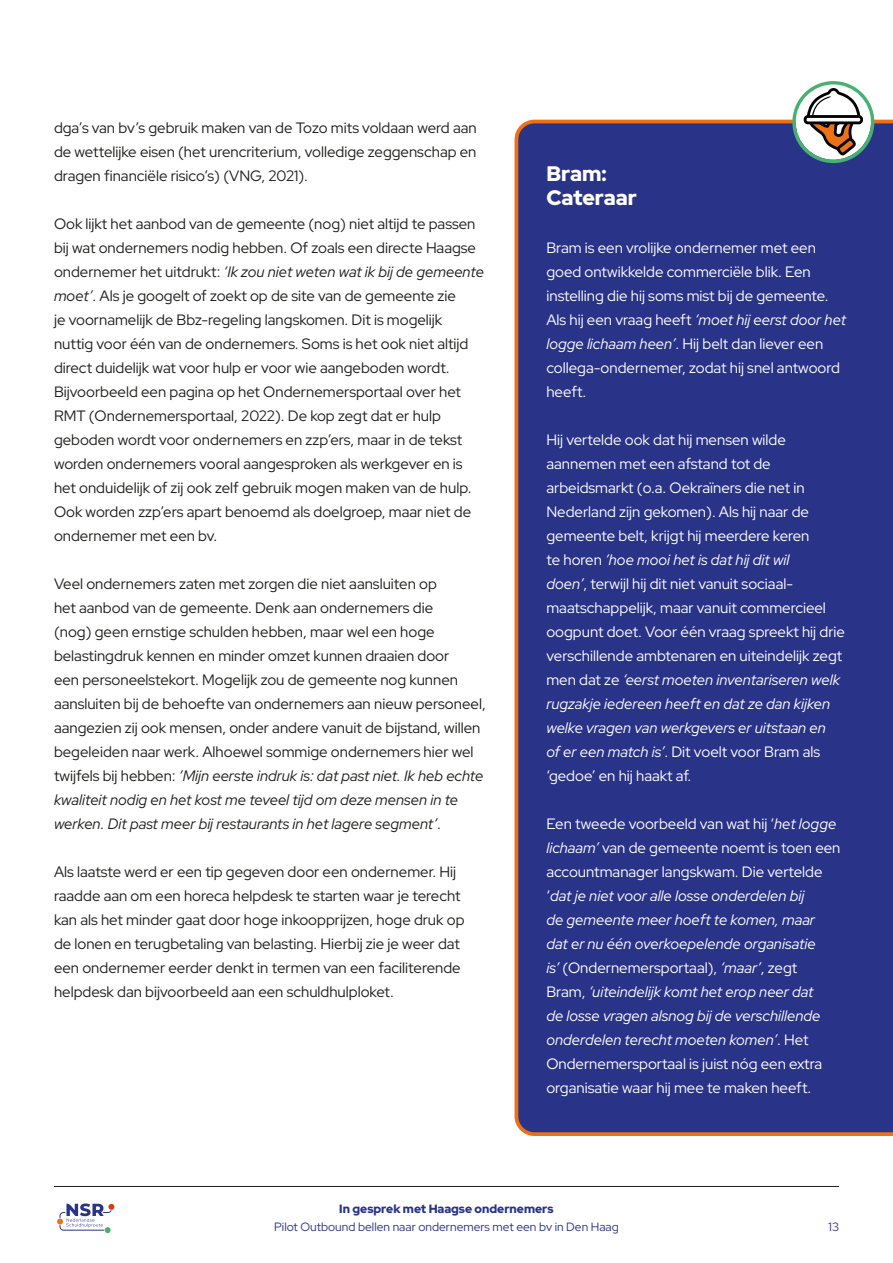
<style>
.page{position:relative;width:893px;height:1263px;background:#fff}
.page>*{position:absolute;margin:0;border:0;box-sizing:border-box;transform-origin:0 0}
.t1{font:300 21px/24px "Red Hat Display";color:#fff}
.t2{font:15px/24px "Red Hat Display";color:#1d1d1b}
.t3{font:15px/24px "Red Hat Display";color:#fff}
.t4{font:italic 300 15px/24px "Red Hat Display";color:#fff}
.t5{font:12px "Red Hat Display";color:#293387}
.t6{font:300 12px "Red Hat Display";color:#293387}
.s1{font-weight:300;font-style:italic}
.s2{font-weight:400;font-style:normal}
</style>
<div class="page">
<svg style="left:57px;top:1203px;width:57px;height:30px"></svg>
<hr style="left:54px;top:1186px;width:785px;height:1px;background:#1d1d1b">
<div style="left:514px;top:120px;width:379px;height:1016px;background:#293387"></div>
<svg style="left:792px;top:81px;width:82px;height:82px"></svg>
<div style="left:805px;top:116px;width:57px;height:7px;background:#fff;border-radius:3px"></div>
<div style="left:804px;top:115px;width:59px;height:9px;border:3px solid #000;border-radius:3px"></div>
<p class="t2" style="left:54px;top:115px;width:424px;text-align:justify">dga’s van bv’s gebruik maken van de Tozo mits voldaan werd aan de wettelijke eisen (het urencriterium, volledige zeggenschap en dragen financiële risico’s) (VNG, 2021).</p>
<p class="t2" style="left:54px;top:211px;width:431px">Ook lijkt het aanbod van de gemeente (nog) niet altijd te passen bij wat ondernemers nodig hebben. Of zoals een directe Haagse ondernemer het uitdrukt: <span class="s1">‘Ik zou niet weten wat ik bij de gemeente moet’</span>. Als je googelt of zoekt op de site van de gemeente zie<br>je voornamelijk de Bbz-regeling langskomen. Dit is mogelijk nuttig voor één van de ondernemers. Soms is het ook niet altijd direct duidelijk wat voor hulp er voor wie aangeboden wordt.<br>Bijvoorbeeld een pagina op het Ondernemersportaal over het RMT (Ondernemersportaal, 2022). De kop zegt dat er hulp geboden wordt voor ondernemers en zzp’ers, maar in de tekst worden ondernemers vooral aangesproken als werkgever en is het onduidelijk of zij ook zelf gebruik mogen maken van de hulp.<br>Ook worden zzp’ers apart benoemd als doelgroep, maar niet de ondernemer met een bv.</p>
<p class="t2" style="left:54px;top:571px;width:433px">Veel ondernemers zaten met zorgen die niet aansluiten op<br>het aanbod van de gemeente. Denk aan ondernemers die<br>(nog) geen ernstige schulden hebben, maar wel een hoge belastingdruk kennen en minder omzet kunnen draaien door<br>een personeelstekort. Mogelijk zou de gemeente nog kunnen aansluiten bij de behoefte van ondernemers aan nieuw personeel, aangezien zij ook mensen, onder andere vanuit de bijstand, willen begeleiden naar werk. Alhoewel sommige ondernemers hier wel twijfels bij hebben: <span class="s1">‘Mijn eerste indruk is: dat past niet. Ik heb echte kwaliteit nodig en het kost me teveel tijd om deze mensen in te werken. Dit past meer bij restaurants in het lagere segment’</span>.</p>
<p class="t2" style="left:54px;top:859px;width:412px">Als laatste werd er een tip gegeven door een ondernemer. Hij raadde aan om een horeca helpdesk te starten waar je terecht kan als het minder gaat door hoge inkoopprijzen, hoge druk op de lonen en terugbetaling van belasting. Hierbij zie je weer dat een ondernemer eerder denkt in termen van een faciliterende helpdesk dan bijvoorbeeld aan een schuldhulploket.</p>
<h1 class="t1" style="left:546px;top:161px;width:92px">Bram:<br>Cateraar</h1>
<p class="t3" style="left:546px;top:235px;width:301px">Bram is een vrolijke ondernemer met een goed ontwikkelde commerciële blik. Een instelling die hij soms mist bij de gemeente.<br>Als hij een vraag heeft <span class="s1">‘moet hij eerst door het logge lichaam heen’</span>. Hij belt dan liever een collega-ondernemer, zodat hij snel antwoord heeft.</p>
<p class="t3" style="left:546px;top:427px;width:300px">Hij vertelde ook dat hij mensen wilde aannemen met een afstand tot de arbeidsmarkt (o.a. Oekraïners die net in Nederland zijn gekomen). Als hij naar de gemeente belt, krijgt hij meerdere keren<br>te horen <span class="s1">‘hoe mooi het is dat hij dit wil<br>doen’</span>, terwijl hij dit niet vanuit sociaal&shy;maatschappelijk, maar vanuit commercieel oogpunt doet. Voor één vraag spreekt hij drie verschillende ambtenaren en uiteindelijk zegt men dat ze <span class="s1">‘eerst moeten inventariseren welk rugzakje iedereen heeft en dat ze dan kijken welke vragen van werkgevers er uitstaan en<br>of er een match is’</span>. Dit voelt voor Bram als ‘gedoe’ en hij haakt af.</p>
<p class="t4" style="left:546px;top:811px;width:296px"><span class="s2">Een tweede voorbeeld van wat hij ‘</span>het logge lichaam’ <span class="s2">van de gemeente noemt is toen een accountmanager langskwam. Die vertelde ‘</span>dat je niet voor alle losse onderdelen bij<br>de gemeente meer hoeft te komen, maar<br>dat er nu één overkoepelende organisatie<br>is’ <span class="s2">(Ondernemersportaal),</span> ‘maar’<span class="s2">, zegt<br>Bram,</span> ‘uiteindelijk komt het erop neer dat<br>de losse vragen alsnog bij de verschillende onderdelen terecht moeten komen’<span class="s2">. Het Ondernemersportaal is juist nóg een extra organisatie waar hij mee te maken heeft.</span></p>
<p class="t6" style="left:339px;top:1201px;width:216px">In gesprek met Haagse ondernemers</p>
<p class="t5" style="left:274px;top:1219px;width:346px">Pilot Outbound bellen naar ondernemers met een bv in Den Haag</p>
<p class="t5" style="left:828px;top:1219px;width:12px">13</p>
</div>
